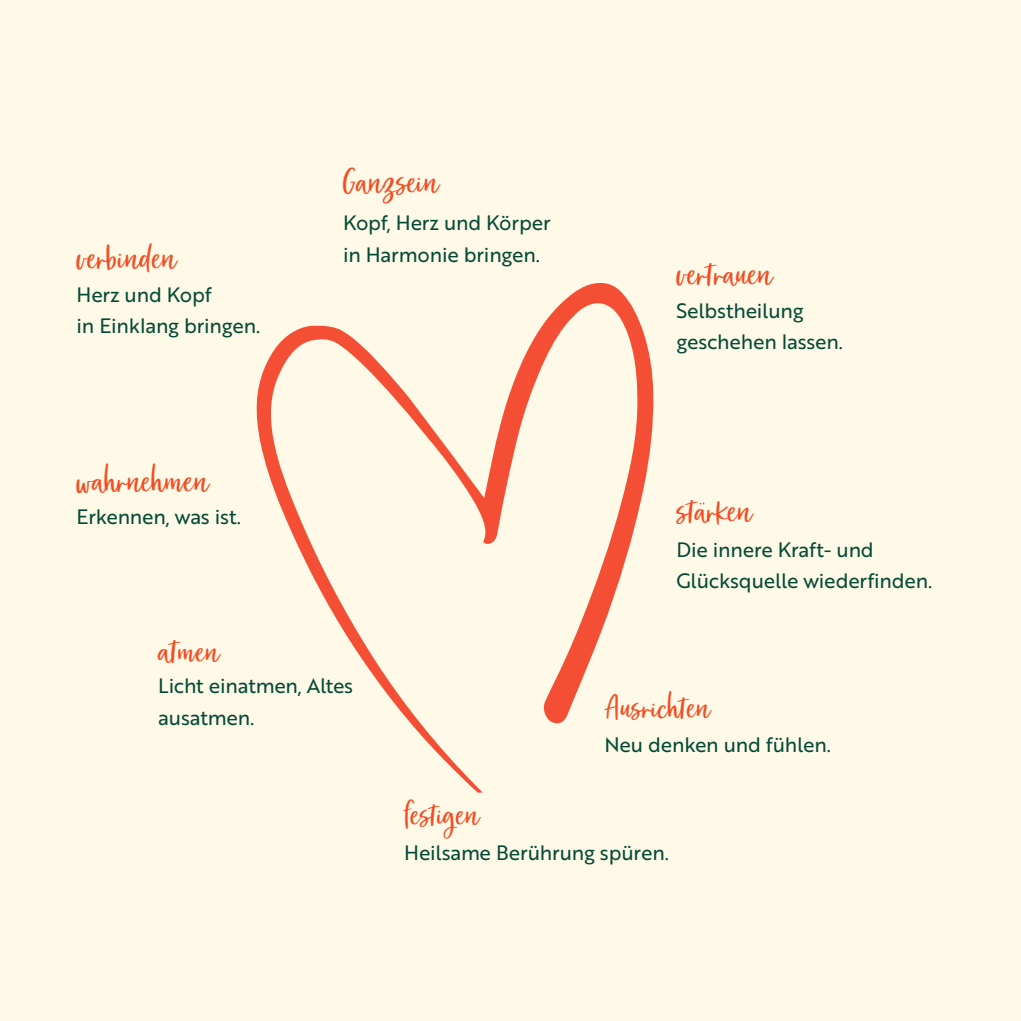
<style>
.page{position:relative;width:1021px;height:1021px;background:#fff}
.page>*{position:absolute;margin:0;border:0;box-sizing:border-box;transform-origin:0 0}
.t1{font:38.7px "Market Saturday";color:#f34c22}
.t2{font:36.45px "Market Saturday";color:#f34c22}
.t3{font:20.25px/31.5px "Brother 1816 Regular";letter-spacing:-.01em;color:#034a36}
.s1{font-size:38.7px}
</style>
<div class="page">
<div style="left:0;top:0;width:1020px;height:1020px;background:#fff9e7"></div>
<svg style="left:256px;top:283px;width:398px;height:510px"></svg>
<h1 class="t1" style="left:77px;top:240px;width:101px">verbinden</h1>
<p class="t3" style="left:77px;top:278px;width:185px">Herz und Kopf<br>in Einklang bringen.</p>
<h1 class="t1" style="left:77px;top:464px;width:133px">wahrnehmen</h1>
<p class="t3" style="left:77px;top:500px;width:166px">Erkennen, was ist.</p>
<h1 class="t1" style="left:343px;top:164px;width:97px">Ganzsein</h1>
<p class="t3" style="left:343px;top:206px;width:209px">Kopf, Herz und Körper in Harmonie bringen.</p>
<h2 class="t2" style="left:158px;top:635px;width:62px"><span class="s1">at</span>men</h2>
<p class="t3" style="left:158px;top:669px;width:196px">Licht einatmen, Altes ausatmen.</p>
<h1 class="t1" style="left:676px;top:256px;width:97px">vertrauen</h1>
<p class="t3" style="left:676px;top:294px;width:168px">Selbstheilung geschehen lassen.</p>
<h1 class="t1" style="left:676px;top:493px;width:77px">starken</h1>
<p class="t3" style="left:676px;top:533px;width:257px">Die innere Kraft- und<br>Glücksquelle wiederfinden.</p>
<h2 class="t2" style="left:604px;top:691px;width:107px">Ausrichten</h2>
<p class="t3" style="left:604px;top:728px;width:228px">Neu denken und fühlen.</p>
<h2 class="t2" style="left:404px;top:798px;width:76px">festigen</h2>
<p class="t3" style="left:404px;top:835px;width:266px">Heilsame Berührung spüren.</p>
</div>
